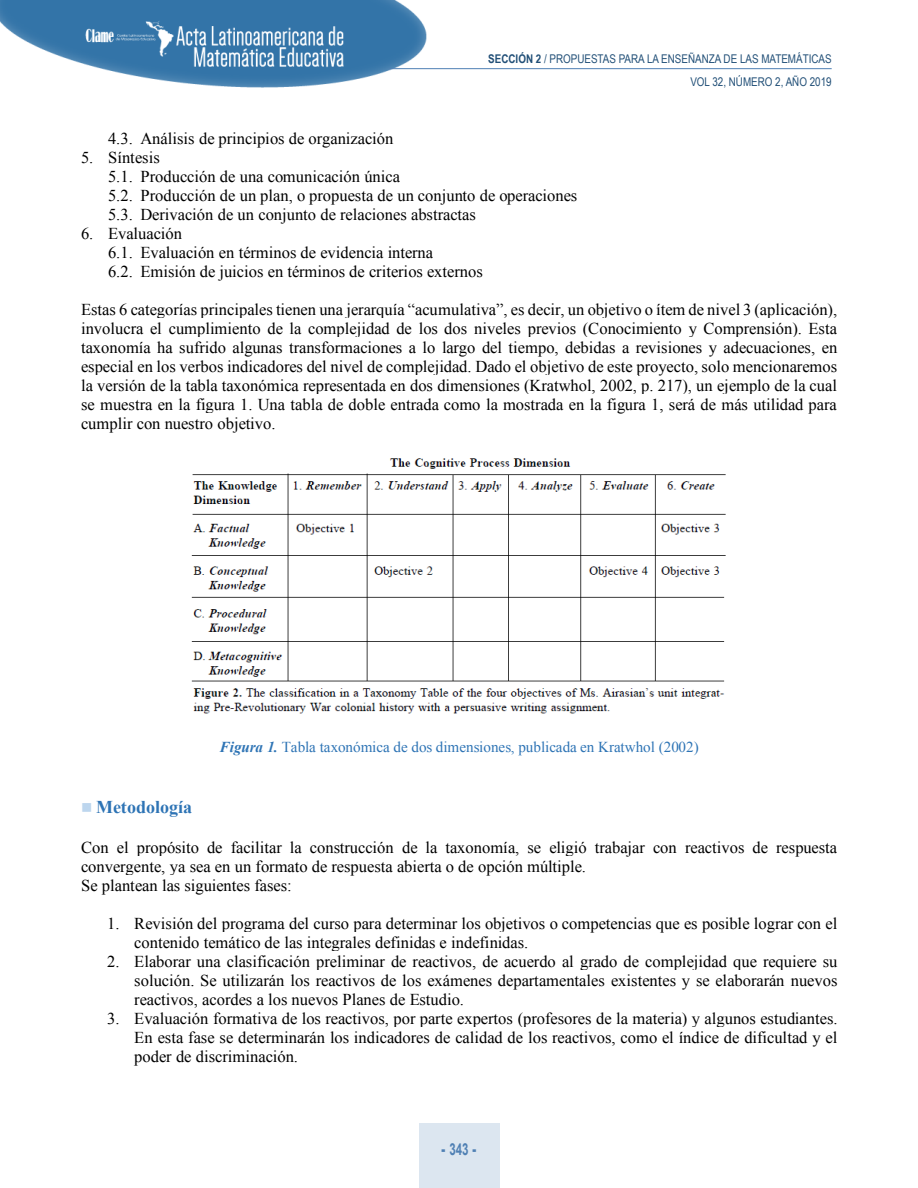
<style>
.page{position:relative;width:918px;height:1188px;background:#fff}
.page>*{position:absolute;margin:0;border:0;box-sizing:border-box;transform-origin:0 0}
.t1{font:700 18px "Times New Roman";color:#2e74b5}
.t2{font:16.5px/19px "Times New Roman";color:#000}
.t3{font:700 16.5px "Arial";color:#4f80b4;scale:.7 1}
.t4{font:15.15px "Times New Roman";color:#2e74b5}
.t5{font:12px/23px "Arial Narrow";color:#214f77;text-align:right}
.s1{font-weight:700}
.s2{font-weight:700;font-style:italic}
.s3{color:#bdd6ee}
.s4{font-weight:900}
</style>
<div class="page">
<img style="left:0;top:0;width:435px;height:88px">
<hr style="left:389px;top:68px;width:443px;height:1px;background:#4f80b4">
<div style="left:419px;top:1123px;width:80px;height:65px;background:#dce6f0"></div>
<img style="left:191px;top:458px;width:535px;height:256px">
<p class="t5" style="left:488px;top:47px;width:345px"><span class="s1">SECCIÓN 2</span> / PROPUESTAS PARA LA ENSEÑANZA DE LAS MATEMÁTICAS<br>VOL 32, NÚMERO 2, AÑO 2019</p>
<p class="t2" style="left:108px;top:129px;width:287px">4.3. Análisis de principios de organización</p>
<p class="t2" style="left:108px;top:148px;width:471px;text-indent:-27px">5. Síntesis<br>5.1. Producción de una comunicación única<br>5.2. Producción de un plan, o propuesta de un conjunto de operaciones 5.3. Derivación de un conjunto de relaciones abstractas</p>
<p class="t2" style="left:108px;top:224px;width:376px;text-indent:-27px">6. Evaluación<br>6.1. Evaluación en términos de evidencia interna<br>6.2. Emisión de juicios en términos de criterios externos</p>
<p class="t2" style="left:81px;top:300px;width:758px;text-align:justify">Estas 6 categorías principales tienen una jerarquía “acumulativa”, es decir, un objetivo o ítem de nivel 3 (aplicación), involucra el cumplimiento de la complejidad de los dos niveles previos (Conocimiento y Comprensión). Esta taxonomía ha sufrido algunas transformaciones a lo largo del tiempo, debidas a revisiones y adecuaciones, en especial en los verbos indicadores del nivel de complejidad. Dado el objetivo de este proyecto, solo mencionaremos la versión de la tabla taxonómica representada en dos dimensiones (Kratwhol, 2002, p. 217), un ejemplo de la cual se muestra en la figura 1. Una tabla de doble entrada como la mostrada en la figura 1, será de más utilidad para cumplir con nuestro objetivo.</p>
<p class="t4" style="left:220px;top:738px;width:481px"><span class="s2">Figura 1.</span> Tabla taxonómica de dos dimensiones, publicada en Kratwhol (2002)</p>
<p class="t1" style="left:81px;top:797px;width:113px"><span class="s3">■</span> Metodología</p>
<p class="t2" style="left:81px;top:838px;width:758px">Con el propósito de facilitar la construcción de la taxonomía, se eligió trabajar con reactivos de respuesta convergente, ya sea en un formato de respuesta abierta o de opción múltiple.<br>Se plantean las siguientes fases:</p>
<p class="t2" style="left:134px;top:914px;width:705px;text-indent:-27px">1. Revisión del programa del curso para determinar los objetivos o competencias que es posible lograr con el contenido temático de las integrales definidas e indefinidas.</p>
<p class="t2" style="left:134px;top:952px;width:705px;text-align:justify;text-indent:-27px">2. Elaborar una clasificación preliminar de reactivos, de acuerdo al grado de complejidad que requiere su solución. Se utilizarán los reactivos de los exámenes departamentales existentes y se elaborarán nuevos reactivos, acordes a los nuevos Planes de Estudio.</p>
<p class="t2" style="left:134px;top:1009px;width:705px;text-align:justify;text-indent:-27px">3. Evaluación formativa de los reactivos, por parte expertos (profesores de la materia) y algunos estudiantes.<br>En esta fase se determinarán los indicadores de calidad de los reactivos, como el índice de dificultad y el poder de discriminación.</p>
<p class="t3" style="left:442px;top:1140px;width:51px"><span class="s4">-</span> 343 <span class="s4">-</span></p>
</div>
